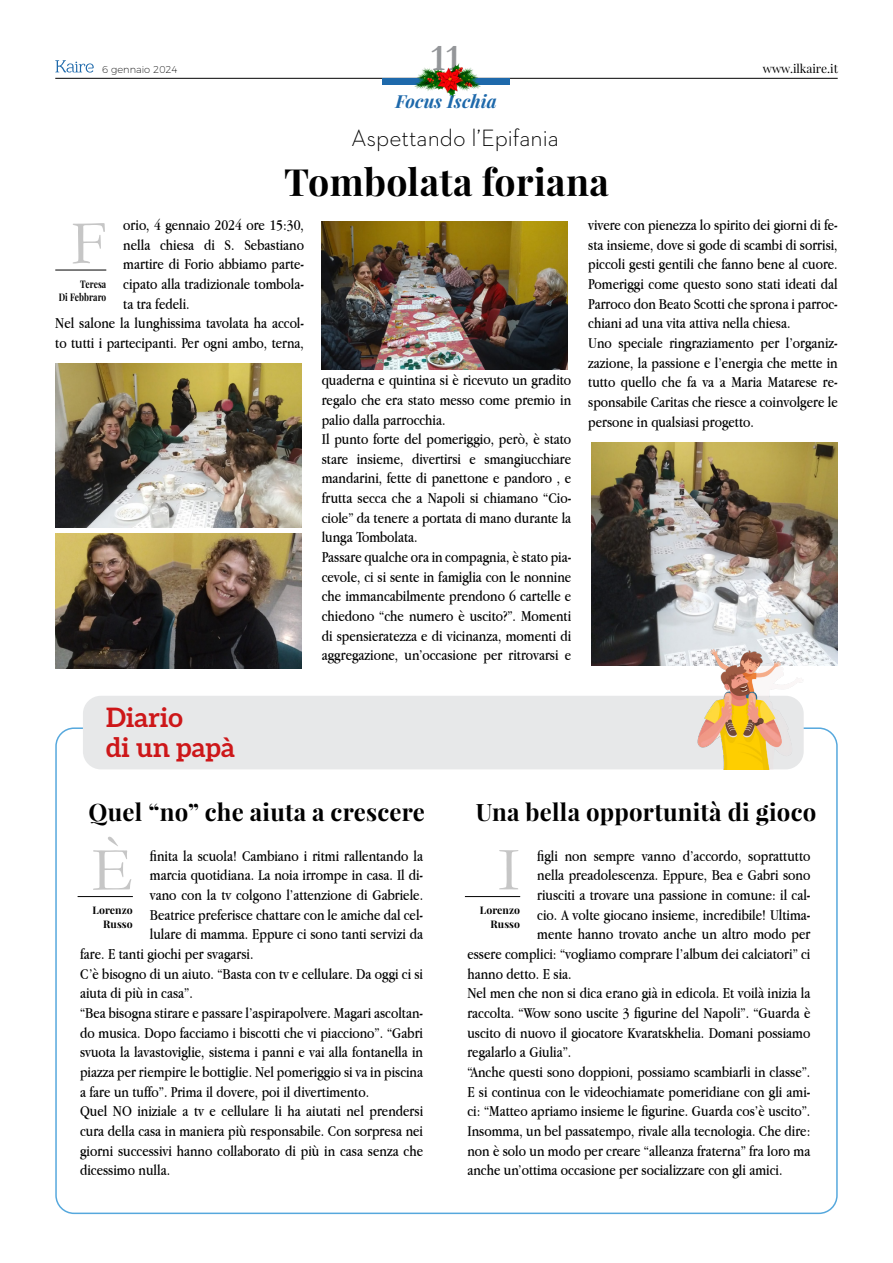
<style>
.page{position:relative;width:893px;height:1263px;background:#fff}
.page>*{position:absolute;margin:0;border:0;box-sizing:border-box;transform-origin:0 0}
.t1{font:63px "Garamond";color:#c6c6c6}
.t2{font:700 37.5px "Playfair Display";letter-spacing:.01em;color:#000}
.t3{font:700 37.5px "Garamond";color:#949699}
.t4{font:700 26.85px/29.2px "Aleo";color:#cd1719}
.t5{font:700 24px "Playfair Display";letter-spacing:.01em;color:#000}
.t6{font:300 24px "Neutraface 2 Text";color:#000}
.t7{font:italic 700 18px "Playfair Display";letter-spacing:.01em;color:#1e69ab}
.t8{font:15.75px/19.6px "Apple Garamond";color:#000}
.t9{font:12px "Playfair Display";color:#000}
.t10{font:700 10.5px/13.5px "Playfair Display";letter-spacing:.01em;color:#000;text-align:right}
.t11{font:700 10.5px/13.5px "Playfair Display";letter-spacing:.01em;color:#000;text-align:right;scale:.8 1}
.t12{font:200 9.9px "Montserrat";color:#000}
</style>
<div class="page">
<hr style="left:55px;top:78px;width:783px;height:1px;background:#000">
<div style="left:382px;top:78px;width:127px;height:7px;background:#1e69ab"></div>
<svg style="left:55px;top:60px;width:39px;height:13px"></svg>
<img style="left:415px;top:64px;width:66px;height:33px">
<hr style="left:55px;top:270px;width:51px;height:1px;background:#000">
<img style="left:321px;top:221px;width:247px;height:149px">
<img style="left:591px;top:442px;width:247px;height:223px">
<img style="left:55px;top:364px;width:247px;height:163px">
<img style="left:55px;top:534px;width:247px;height:134px">
<hr style="left:78px;top:896px;width:55px;height:1px;background:#000">
<div style="left:83px;top:696px;width:721px;height:73px;background:#e7e8e9;border-radius:18px"></div>
<img style="left:697px;top:638px;width:111px;height:132px">
<hr style="left:465px;top:896px;width:55px;height:1px;background:#000">
<p class="t12" style="left:102px;top:62px;width:77px">6 gennaio 2024</p>
<h2 class="t3" style="left:431px;top:36px;width:31px">11</h2>
<p class="t7" style="left:396px;top:89px;width:103px">Focus Ischia</p>
<h3 class="t6" style="left:351px;top:123px;width:209px">Aspettando l’Epifania</h3>
<h2 class="t2" style="left:284px;top:158px;width:326px">Tombolata foriana</h2>
<p class="t9" style="left:763px;top:61px;width:77px">www.ilkaire.it</p>
<p class="t8" style="left:123px;top:215px;width:182px">orio, 4 gennaio 2024 ore 15:30,</p>
<p class="t8" style="left:123px;top:234px;width:182px">nella chiesa di S. Sebastiano</p>
<p class="t8" style="left:123px;top:254px;width:182px">martire di Forio abbiamo parte-</p>
<p class="t8" style="left:123px;top:274px;width:182px">cipato alla tradizionale tombola-</p>
<p class="t8" style="left:123px;top:293px;width:68px">ta tra fedeli.</p>
<p class="t8" style="left:55px;top:313px;width:250px">Nel salone la lunghissima tavolata ha accol-</p>
<p class="t8" style="left:55px;top:333px;width:250px">to tutti i partecipanti. Per ogni ambo, terna,</p>
<h1 class="t1" style="left:71px;top:205px;width:37px">F</h1>
<p class="t11" style="left:59px;top:277px;width:61px">Teresa<br>Di Febbraro</p>
<h3 class="t4" style="left:106px;top:702px;width:130px">Diario<br>di un papà</h3>
<p class="t8" style="left:322px;top:370px;width:251px">quaderna e quintina si è ricevuto un gradito regalo che era stato messo come premio in palio dalla parrocchia.<br>Il punto forte del pomeriggio, però, è stato stare insieme, divertirsi e smangiucchiare mandarini, fette di panettone e pandoro , e frutta secca che a Napoli si chiamano “Cio&shy;ciole” da tenere a portata di mano durante la lunga Tombolata.<br>Passare qualche ora in compagnia, è stato pia&shy;cevole, ci si sente in famiglia con le nonnine che immancabilmente prendono 6 cartelle e chiedono “che numero è uscito?”. Momenti di spensieratezza e di vicinanza, momenti di aggregazione, un’occasione per ritrovarsi e</p>
<p class="t8" style="left:588px;top:215px;width:251px">vivere con pienezza lo spirito dei giorni di fe&shy;sta insieme, dove si gode di scambi di sorrisi, piccoli gesti gentili che fanno bene al cuore.<br>Pomeriggi come questo sono stati ideati dal Parroco don Beato Scotti che sprona i parroc&shy;chiani ad una vita attiva nella chiesa.<br>Uno speciale ringraziamento per l’organiz&shy;zazione, la passione e l’energia che mette in tutto quello che fa va a Maria Matarese re&shy;sponsabile Caritas che riesce a coinvolgere le persone in qualsiasi progetto.</p>
<h3 class="t5" style="left:89px;top:797px;width:338px">Quel “no” che aiuta a crescere</h3>
<h3 class="t5" style="left:476px;top:797px;width:342px">Una bella opportunità di gioco</h3>
<p class="t8" style="left:150px;top:845px;width:275px">finita la scuola! Cambiano i ritmi rallentando la</p>
<p class="t8" style="left:150px;top:865px;width:275px">marcia quotidiana. La noia irrompe in casa. Il di-</p>
<p class="t8" style="left:150px;top:885px;width:275px">vano con la tv colgono l’attenzione di Gabriele.</p>
<p class="t8" style="left:150px;top:904px;width:275px">Beatrice preferisce chattare con le amiche dal cel-</p>
<p class="t8" style="left:150px;top:924px;width:275px">lulare di mamma. Eppure ci sono tanti servizi da</p>
<p class="t8" style="left:80px;top:944px;width:175px">fare. E tanti giochi per svagarsi.</p>
<p class="t8" style="left:80px;top:963px;width:345px">C’è bisogno di un aiuto. “Basta con tv e cellulare. Da oggi ci si</p>
<p class="t8" style="left:80px;top:983px;width:114px">aiuta di più in casa”.</p>
<p class="t8" style="left:80px;top:1003px;width:344px">“Bea bisogna stirare e passare l’aspirapolvere. Magari ascoltan-</p>
<p class="t8" style="left:80px;top:1022px;width:344px">do musica. Dopo facciamo i biscotti che vi piacciono”. “Gabri</p>
<p class="t8" style="left:80px;top:1042px;width:345px">svuota la lavastoviglie, sistema i panni e vai alla fontanella in</p>
<p class="t8" style="left:80px;top:1062px;width:345px">piazza per riempire le bottiglie. Nel pomeriggio si va in piscina</p>
<p class="t8" style="left:80px;top:1081px;width:291px">a fare un tuffo”. Prima il dovere, poi il divertimento.</p>
<p class="t8" style="left:80px;top:1101px;width:345px">Quel NO iniziale a tv e cellulare li ha aiutati nel prendersi</p>
<p class="t8" style="left:80px;top:1121px;width:344px">cura della casa in maniera più responsabile. Con sorpresa nei</p>
<p class="t8" style="left:80px;top:1140px;width:344px">giorni successivi hanno collaborato di più in casa senza che</p>
<p class="t8" style="left:80px;top:1160px;width:92px">dicessimo nulla.</p>
<h1 class="t1" style="left:92px;top:832px;width:43px">È</h1>
<p class="t10" style="left:93px;top:903px;width:42px">Lorenzo<br>Russo</p>
<p class="t8" style="left:537px;top:846px;width:275px">figli non sempre vanno d’accordo, soprattutto</p>
<p class="t8" style="left:537px;top:865px;width:275px">nella preadolescenza. Eppure, Bea e Gabri sono</p>
<p class="t8" style="left:537px;top:885px;width:275px">riusciti a trovare una passione in comune: il cal-</p>
<p class="t8" style="left:537px;top:904px;width:275px">cio. A volte giocano insieme, incredibile! Ultima-</p>
<p class="t8" style="left:537px;top:924px;width:275px">mente hanno trovato anche un altro modo per</p>
<p class="t8" style="left:467px;top:944px;width:345px">essere complici: “vogliamo comprare l’album dei calciatori” ci</p>
<p class="t8" style="left:467px;top:963px;width:106px">hanno detto. E sia.</p>
<p class="t8" style="left:467px;top:983px;width:344px">Nel men che non si dica erano già in edicola. Et voilà inizia la</p>
<p class="t8" style="left:467px;top:1003px;width:344px">raccolta. “Wow sono uscite 3 figurine del Napoli”. “Guarda è</p>
<p class="t8" style="left:467px;top:1022px;width:344px">uscito di nuovo il giocatore Kvaratskhelia. Domani possiamo</p>
<p class="t8" style="left:467px;top:1042px;width:106px">regalarlo a Giulia”.</p>
<p class="t8" style="left:467px;top:1062px;width:344px">“Anche questi sono doppioni, possiamo scambiarli in classe”.</p>
<p class="t8" style="left:467px;top:1081px;width:344px">E si continua con le videochiamate pomeridiane con gli ami-</p>
<p class="t8" style="left:467px;top:1101px;width:344px">ci: “Matteo apriamo insieme le figurine. Guarda cos’è uscito”.</p>
<p class="t8" style="left:467px;top:1121px;width:345px">Insomma, un bel passatempo, rivale alla tecnologia. Che dire:</p>
<p class="t8" style="left:467px;top:1140px;width:345px">non è solo un modo per creare “alleanza fraterna” fra loro ma</p>
<p class="t8" style="left:467px;top:1160px;width:317px">anche un’ottima occasione per socializzare con gli amici.</p>
<h1 class="t1" style="left:498px;top:832px;width:24px">I</h1>
<p class="t10" style="left:480px;top:903px;width:42px">Lorenzo<br>Russo</p>
</div>
